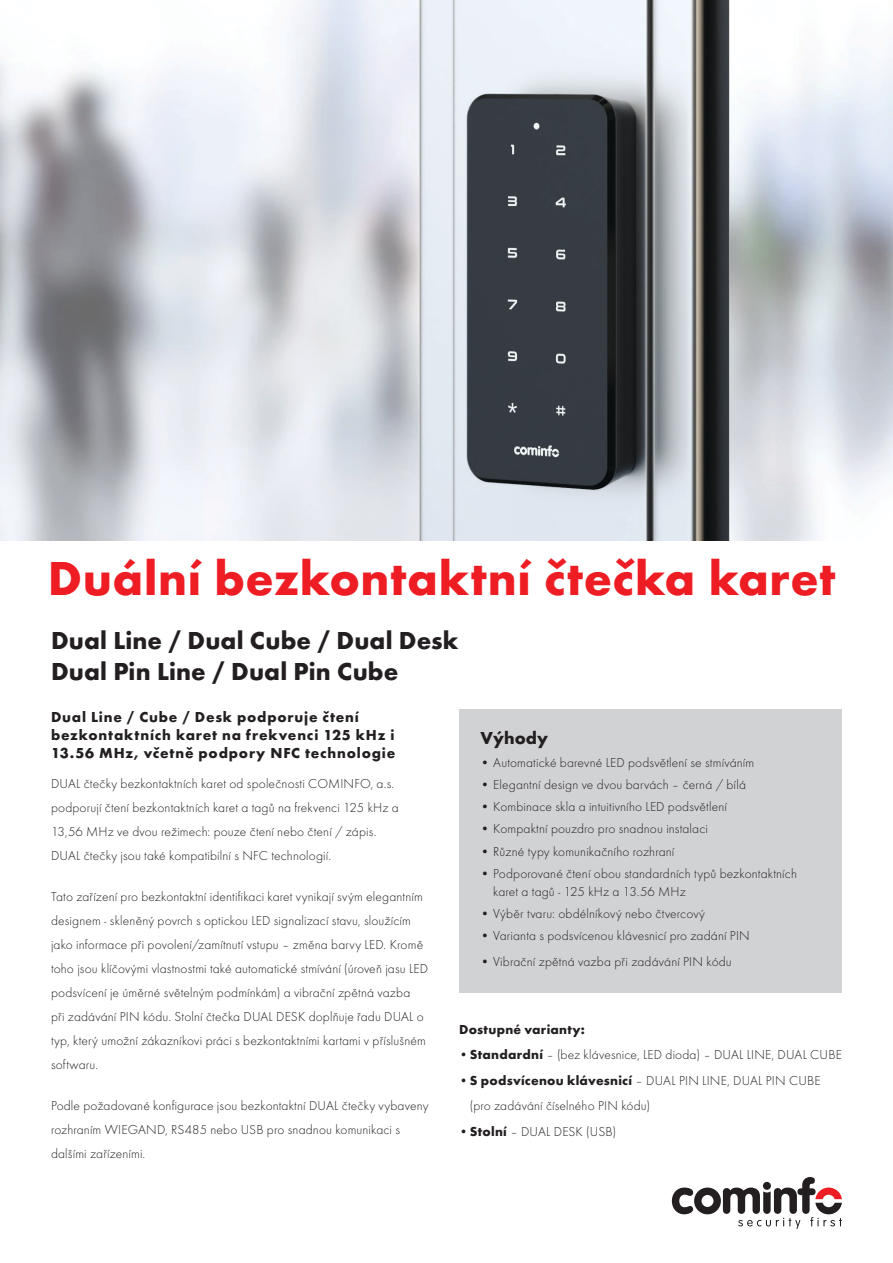
<style>
.page{position:relative;width:893px;height:1263px;background:#fff}
.page>*{position:absolute;margin:0;border:0;box-sizing:border-box;transform-origin:0 0}
.t1{font:700 49.5px "Futura TOT";letter-spacing:.015em;color:#ee1d23}
.t2{font:700 25.5px/30.6px "Futura TOT";letter-spacing:.005em;color:#231f20}
.t3{font:700 18px "Futura TOT";letter-spacing:.005em;color:#231f20}
.t4{font:700 15px/18px "Futura TOT";letter-spacing:.055em;color:#231f20}
.t5{font:13.5px/24px "Futura TOT Ligh";letter-spacing:.01em;color:#231f20}
.t6{font:700 13.5px "Futura TOT";letter-spacing:.02em;color:#231f20}
.s1{font-family:"Futura TOT";font-weight:700}
</style>
<div class="page">
<img style="left:0;top:0;width:893px;height:540px">
<div style="left:459px;top:710px;width:383px;height:283px;background:#d1d2d4"></div>
<svg style="left:672px;top:1177px;width:170px;height:52px"></svg>
<h1 class="t1" style="left:48px;top:548px;width:789px">Duální bezkontaktní čtečka karet</h1>
<h2 class="t2" style="left:51px;top:625px;width:409px">Dual Line / Dual Cube / Dual Desk<br>Dual Pin Line / Dual Pin Cube</h2>
<p class="t4" style="left:51px;top:707px;width:346px">Dual Line / Cube / Desk podporuje čtení bezkontaktních karet na frekvenci 125 kHz i<br>13.56 MHz, včetně podpory NFC technologie</p>
<h3 class="t3" style="left:480px;top:727px;width:69px">Výhody</h3>
<p class="t5" style="left:480px;top:750px;width:275px">• Automatické barevné LED podsvětlení se stmíváním</p>
<p class="t5" style="left:480px;top:772px;width:267px">• Elegantní design ve dvou barvách – černá / bílá</p>
<p class="t5" style="left:480px;top:795px;width:248px">• Kombinace skla a intuitivního LED podsvětlení</p>
<p class="t5" style="left:480px;top:817px;width:229px">• Kompaktní pouzdro pro snadnou instalaci</p>
<p class="t5" style="left:480px;top:839px;width:195px">• Různé typy komunikačního rozhraní</p>
<p class="t5" style="left:493px;top:864px;width:305px;line-height:18px;text-indent:-13px">• Podporované čtení obou standardních typů bezkontaktních karet a tagů - 125 kHz a 13.56 MHz</p>
<p class="t5" style="left:480px;top:902px;width:226px">• Výběr tvaru: obdélníkový nebo čtvercový</p>
<p class="t5" style="left:480px;top:924px;width:271px">• Varianta s podsvícenou klávesnicí pro zadání PIN</p>
<p class="t5" style="left:480px;top:949px;width:253px">• Vibrační zpětná vazba při zadávání PIN kódu</p>
<p class="t5" style="left:51px;top:772px;width:349px">DUAL čtečky bezkontaktních karet od společnosti COMINFO, a.s. podporují čtení bezkontaktních karet a tagů na frekvenci 125 kHz a 13,56 MHz ve dvou režimech: pouze čtení nebo čtení / zápis.<br>DUAL čtečky jsou také kompatibilní s NFC technologií.</p>
<p class="t5" style="left:51px;top:885px;width:379px">Tato zařízení pro bezkontaktní identifikaci karet vynikají svým elegantním designem - skleněný povrch s optickou LED signalizací stavu, sloužícím jako informace při povolení/zamítnutí vstupu – změna barvy LED. Kromě toho jsou klíčovými vlastnostmi také automatické stmívání (úroveň jasu LED podsvícení je úměrné světelným podmínkám) a vibrační zpětná vazba<br>při zadávání PIN kódu. Stolní čtečka DUAL DESK doplňuje řadu DUAL o typ, který umožní zákazníkovi práci s bezkontaktními kartami v příslušném softwaru.</p>
<p class="t5" style="left:51px;top:1094px;width:379px">Podle požadované konfigurace jsou bezkontaktní DUAL čtečky vybaveny rozhraním WIEGAND, RS485 nebo USB pro snadnou komunikaci s dalšími zařízeními.</p>
<p class="t6" style="left:459px;top:1021px;width:127px">Dostupné varianty:</p>
<p class="t5" style="left:459px;top:1043px;width:384px"><span class="s1">•Standardní</span> – (bez klávesnice, LED dioda) – DUAL LINE, DUAL CUBE</p>
<p class="t5" style="left:470px;top:1068px;width:352px;line-height:25.5px;text-indent:-11px"><span class="s1">•S podsvícenou klávesnicí</span> – DUAL PIN LINE, DUAL PIN CUBE (pro zadávání číselného PIN kódu)</p>
<p class="t5" style="left:459px;top:1119px;width:158px"><span class="s1">•Stolní</span> – DUAL DESK (USB)</p>
</div>
